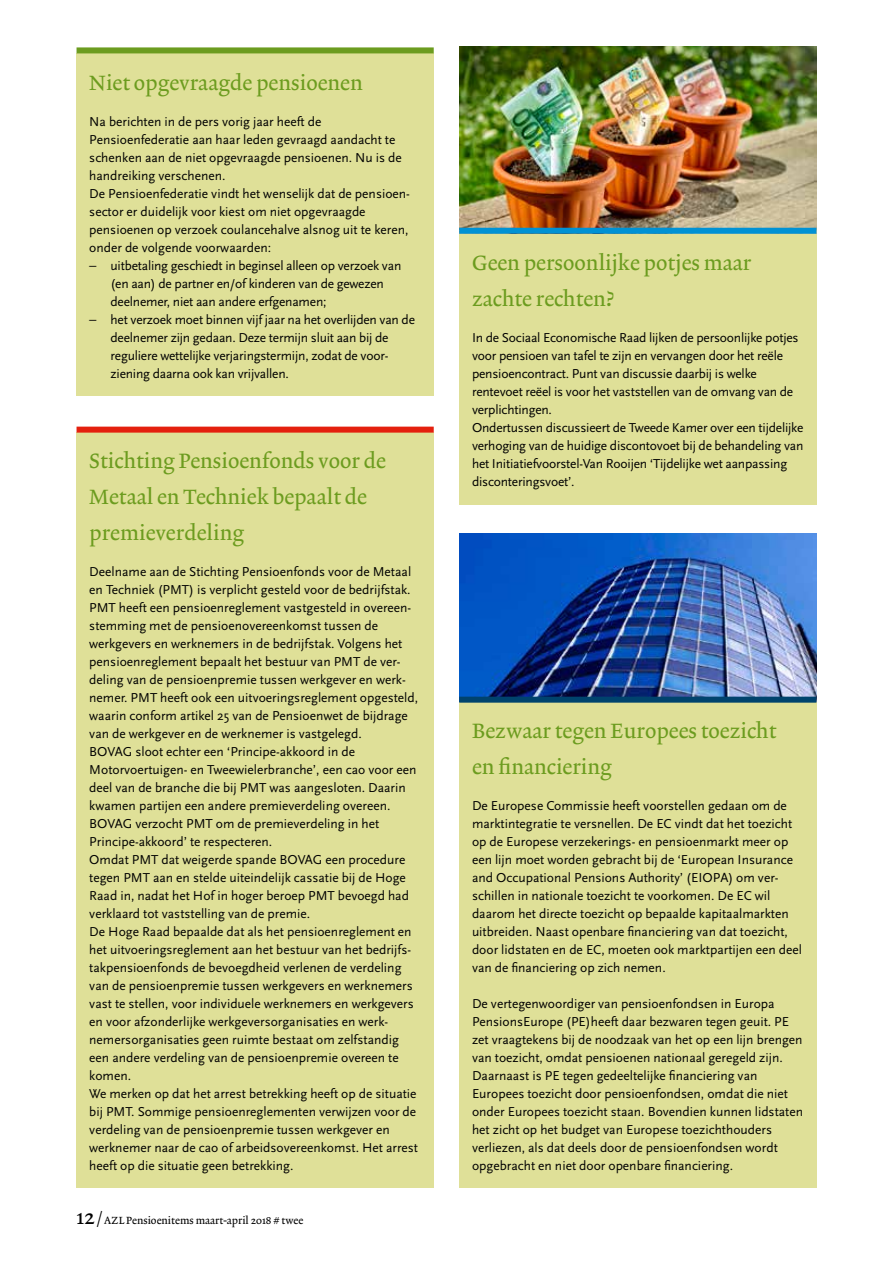
<style>
.page{position:relative;width:893px;height:1263px;background:#fff}
.page>*{position:absolute;margin:0;border:0;box-sizing:border-box;transform-origin:0 0}
.t1{font:21px/36px "Lexicon No 2 Roman A";color:#6c9c1f}
.t2{font:13.5px/18px "Scala Sans OT";color:#000}
.t3{font:10.5px "Lexicon No 2 Roman A";color:#000}
.s1{font-family:"Lexicon No 2 Roman A"}
.s2{font-size:21px}
.s3{font-size:18px}
</style>
<div class="page">
<img style="left:459px;top:534px;width:358px;height:180px">
<img style="left:459px;top:46px;width:358px;height:197px">
<div style="left:77px;top:53px;width:357px;height:342px;background:#dfe098"></div>
<div style="left:77px;top:47px;width:357px;height:6px;background:#6c9c1f"></div>
<div style="left:77px;top:433px;width:357px;height:755px;background:#dfe098"></div>
<div style="left:77px;top:427px;width:357px;height:6px;background:#e4200e"></div>
<div style="left:459px;top:234px;width:357px;height:270px;background:#dfe098"></div>
<div style="left:459px;top:228px;width:357px;height:6px;background:#0092d4"></div>
<div style="left:459px;top:703px;width:357px;height:485px;background:#dfe098"></div>
<div style="left:459px;top:697px;width:357px;height:6px;background:#00436d"></div>
<h1 class="t1" style="left:89px;top:66px;width:275px">Niet opgevraagde pensioenen</h1>
<p class="t2" style="left:89px;top:113px;width:234px">Na berichten in de pers vorig jaar heeft de</p>
<p class="t2" style="left:89px;top:131px;width:308px">Pensioenfederatie aan haar leden gevraagd aandacht te</p>
<p class="t2" style="left:89px;top:149px;width:314px">schenken aan de niet opgevraagde pensioenen. Nu is de</p>
<p class="t2" style="left:89px;top:167px;width:138px">handreiking verschenen.</p>
<p class="t2" style="left:89px;top:185px;width:322px">De Pensioenfederatie vindt het wenselijk dat de pensioen-</p>
<p class="t2" style="left:89px;top:203px;width:278px">sector er duidelijk voor kiest om niet opgevraagde</p>
<p class="t2" style="left:89px;top:221px;width:321px">pensioenen op verzoek coulancehalve alsnog uit te keren,</p>
<p class="t2" style="left:89px;top:239px;width:183px">onder de volgende voorwaarden:</p>
<p class="t2" style="left:89px;top:257px;width:314px"><span class="s1">−</span> uitbetaling geschiedt in beginsel alleen op verzoek van</p>
<p class="t2" style="left:111px;top:275px;width:275px">(en aan) de partner en/of kinderen van de gewezen</p>
<p class="t2" style="left:111px;top:293px;width:217px">deelnemer, niet aan andere erfgenamen;</p>
<p class="t2" style="left:89px;top:311px;width:327px"><span class="s1">−</span> het verzoek moet binnen vijf jaar na het overlijden van de</p>
<p class="t2" style="left:111px;top:329px;width:280px">deelnemer zijn gedaan. Deze termijn sluit aan bij de</p>
<p class="t2" style="left:111px;top:347px;width:278px">reguliere wettelijke verjaringstermijn, zodat de voor-</p>
<p class="t2" style="left:111px;top:365px;width:180px">ziening daarna ook kan vrijvallen.</p>
<h1 class="t1" style="left:89px;top:444px;width:298px">Stichting Pensioenfonds voor de<br>Metaal en Techniek bepaalt de premieverdeling</h1>
<p class="t2" style="left:89px;top:563px;width:330px">Deelname aan de Stichting Pensioenfonds voor de Metaal en Techniek (PMT) is verplicht gesteld voor de bedrijfstak.<br>PMT heeft een pensioenreglement vastgesteld in overeen&shy;stemming met de pensioenovereenkomst tussen de werkgevers en werknemers in de bedrijfstak. Volgens het pensioenreglement bepaalt het bestuur van PMT de ver&shy;deling van de pensioenpremie tussen werkgever en werk&shy;nemer. PMT heeft ook een uitvoeringsreglement opgesteld, waarin conform artikel 25 van de Pensioenwet de bijdrage van de werkgever en de werknemer is vastgelegd.<br>BOVAG sloot echter een ‘Principe-akkoord in de Motorvoertuigen- en Tweewielerbranche’, een cao voor een deel van de branche die bij PMT was aangesloten. Daarin kwamen partijen een andere premieverdeling overeen.<br>BOVAG verzocht PMT om de premieverdeling in het Principe-akkoord’ te respecteren.<br>Omdat PMT dat weigerde spande BOVAG een procedure tegen PMT aan en stelde uiteindelijk cassatie bij de Hoge Raad in, nadat het Hof in hoger beroep PMT bevoegd had verklaard tot vaststelling van de premie.<br>De Hoge Raad bepaalde dat als het pensioenreglement en het uitvoeringsreglement aan het bestuur van het bedrijfs&shy;takpensioenfonds de bevoegdheid verlenen de verdeling van de pensioenpremie tussen werkgevers en werknemers vast te stellen, voor individuele werknemers en werkgevers en voor afzonderlijke werkgeversorganisaties en werk&shy;nemersorganisaties geen ruimte bestaat om zelfstandig een andere verdeling van de pensioenpremie overeen te komen.<br>We merken op dat het arrest betrekking heeft op de situatie bij PMT. Sommige pensioenreglementen verwijzen voor de verdeling van de pensioenpremie tussen werkgever en werknemer naar de cao of arbeidsovereenkomst. Het arrest heeft op die situatie geen betrekking.</p>
<p class="t3" style="left:77px;top:1214px;width:228px"><span class="s2">12</span><span class="s3">/</span> AZL Pensioenitems maart-april 2018 # twee</p>
<h1 class="t1" style="left:472px;top:246px;width:281px">Geen persoonlijke potjes maar zachte rechten?</h1>
<p class="t2" style="left:472px;top:329px;width:333px">In de Sociaal Economische Raad lijken de persoonlijke potjes voor pensioen van tafel te zijn en vervangen door het reële pensioencontract. Punt van discussie daarbij is welke rentevoet reëel is voor het vaststellen van de omvang van de verplichtingen.<br>Ondertussen discussieert de Tweede Kamer over een tijdelijke verhoging van de huidige discontovoet bij de behandeling van het Initiatiefvoorstel-Van Rooijen ‘Tijdelijke wet aanpassing disconteringsvoet’.</p>
<h1 class="t1" style="left:472px;top:714px;width:306px">Bezwaar tegen Europees toezicht en financiering</h1>
<p class="t2" style="left:472px;top:797px;width:332px">De Europese Commissie heeft voorstellen gedaan om de marktintegratie te versnellen. De EC vindt dat het toezicht op de Europese verzekerings- en pensioenmarkt meer op een lijn moet worden gebracht bij de ‘European Insurance and Occupational Pensions Authority’ (EIOPA) om ver&shy;schillen in nationale toezicht te voorkomen. De EC wil daarom het directe toezicht op bepaalde kapitaalmarkten uitbreiden. Naast openbare financiering van dat toezicht, door lidstaten en de EC, moeten ook marktpartijen een deel van de financiering op zich nemen.</p>
<p class="t2" style="left:472px;top:995px;width:333px">De vertegenwoordiger van pensioenfondsen in Europa PensionsEurope (PE)heeft daar bezwaren tegen geuit. PE zet vraagtekens bij de noodzaak van het op een lijn brengen van toezicht, omdat pensioenen nationaal geregeld zijn.<br>Daarnaast is PE tegen gedeeltelijke financiering van Europees toezicht door pensioenfondsen, omdat die niet onder Europees toezicht staan. Bovendien kunnen lidstaten het zicht op het budget van Europese toezichthouders verliezen, als dat deels door de pensioenfondsen wordt opgebracht en niet door openbare financiering.</p>
</div>
